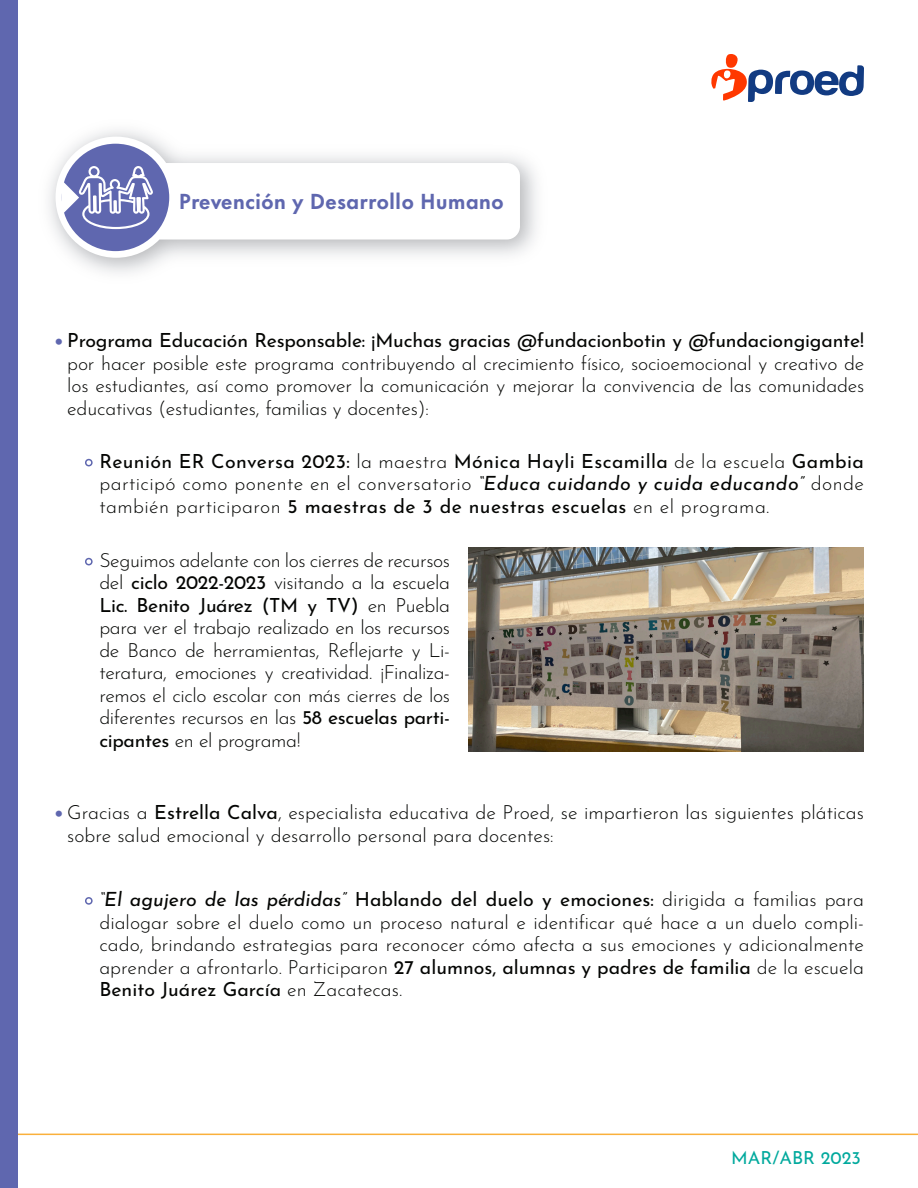
<style>
.page{position:relative;width:918px;height:1188px;background:#fff}
.page>*{position:absolute;margin:0;border:0;box-sizing:border-box;transform-origin:0 0}
.t1{font:700 20.1px "Futura Now Text";color:#5f67af}
.t2{font:100 19.5px/22.5px "Josefin Sans";color:#040503;text-align:justify}
.t3{font:18px "Josefin Sans";color:#00a99d}
.s1{font-family:"Laca";font-weight:400;font-size:25.5px;color:#5f67af}
.s2{font-weight:400}
.s3{font-style:italic}
</style>
<div class="page">
<hr style="left:0;top:1134px;width:918px;height:1px;background:#fab03b">
<svg style="left:56px;top:137px;width:464px;height:121px"></svg>
<div style="left:62px;top:144px;width:107px;height:107px;background:#5f67af;border-radius:50%"></div>
<svg style="left:62px;top:166px;width:91px;height:63px"></svg>
<div style="left:0;top:0;width:18px;height:1188px;background:#5f67af"></div>
<svg style="left:711px;top:54px;width:153px;height:48px"></svg>
<img style="left:468px;top:548px;width:396px;height:204px">
<p class="t1" style="left:179px;top:184px;width:326px">Prevención y Desarrollo Humano</p>
<p class="t2" style="left:67px;top:328px;width:799px;text-indent:-13px"><span class="s1">•</span> <span class="s2">Programa Educación Responsable: ¡Muchas gracias @fundacionbotin y @fundaciongigante! </span>por hacer posible este programa contribuyendo al crecimiento físico, socioemocional y creativo de los estudiantes, así como promover la comunicación y mejorar la convivencia de las comunidades educativas (estudiantes, familias y docentes):</p>
<p class="t2" style="left:99px;top:448px;width:766px;text-indent:-15px"><span class="s1">•</span> <span class="s2">Reunión ER Conversa 2023:</span> la maestra <span class="s2">Mónica Hayli Escamilla</span> de la escuela <span class="s2">Gambia </span>participó como ponente en el conversatorio <span class="s3">“Educa cuidando y cuida educando”</span> donde también participaron <span class="s2">5 maestras de 3 de nuestras escuelas</span> en el programa.</p>
<p class="t2" style="left:99px;top:547px;width:352px;text-indent:-15px"><span class="s1">•</span> Seguimos adelante con los cierres de recursos del <span class="s2">ciclo 2022-2023</span> visitando a la escuela <span class="s2">Lic. Benito Juárez (TM y TV)</span> en Puebla para ver el trabajo realizado en los recursos de Banco de herramientas, Reflejarte y Li&shy;teratura, emociones y creatividad. ¡Finaliza&shy;remos el ciclo escolar con más cierres de los diferentes recursos en las <span class="s2">58 escuelas parti&shy;cipantes</span> en el programa!</p>
<p class="t2" style="left:67px;top:799px;width:798px;text-indent:-13px"><span class="s1">•</span> Gracias a <span class="s2">Estrella Calva</span>, especialista educativa de Proed, se impartieron las siguientes pláticas sobre salud emocional y desarrollo personal para docentes:</p>
<p class="t2" style="left:99px;top:887px;width:766px;text-indent:-15px"><span class="s1">•</span> <span class="s3">“El agujero de las pérdidas”</span> <span class="s2">Hablando del duelo y emociones:</span> dirigida a familias para dialogar sobre el duelo como un proceso natural e identificar qué hace a un duelo compli&shy;cado, brindando estrategias para reconocer cómo afecta a sus emociones y adicionalmente aprender a afrontarlo. Participaron <span class="s2">27 alumnos, alumnas y padres de familia</span> de la escuela <span class="s2">Benito Juárez García</span> en Zacatecas.</p>
<p class="t3" style="left:731px;top:1143px;width:131px">MAR/ABR 2023</p>
</div>
